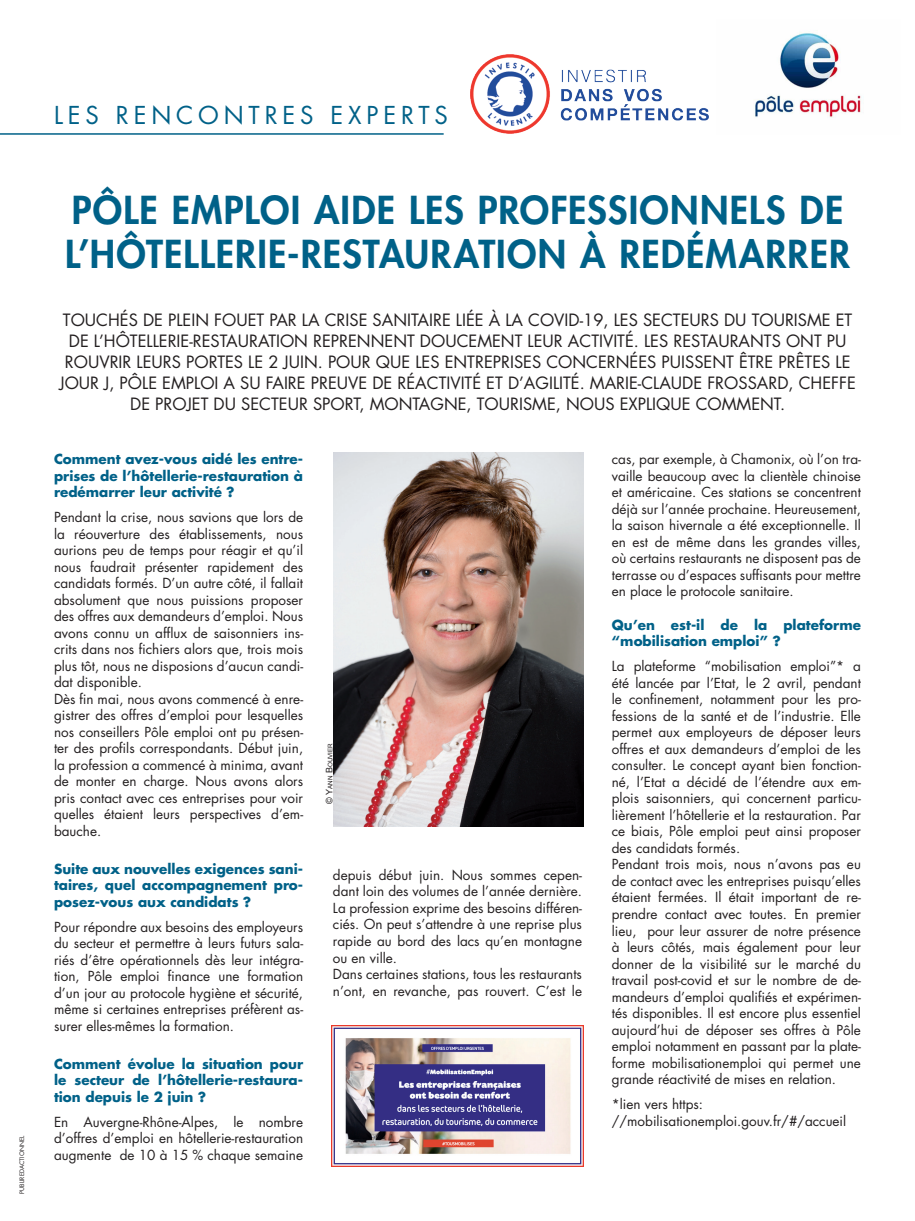
<style>
.page{position:relative;width:915px;height:1221px;background:#fff}
.page>*{position:absolute;margin:0;border:0;box-sizing:border-box;transform-origin:0 0}
.t1{font:800 37.5px/43.5px "Futura Std";letter-spacing:.03em;color:#006188}
.t2{font:24px "Futura Std";letter-spacing:.2em;color:#006188}
.t3{font:16.5px/21px "Futura Std";color:#231f20;text-align:center}
.t4{font:13.5px/16.5px "Futura Std";color:#231f20;text-align:justify}
.t5{font:700 13.5px/16.5px "Futura Std";color:#006188;text-align:justify}
.t6{font:6.3px "Arial";color:#231f20}
.t7{font:6px "Futura Std";color:#231f20}
.s1{font-size:9px}
</style>
<div class="page">
<img style="left:755px;top:32px;width:107px;height:86px">
<hr style="left:0;top:133px;width:443px;height:2px;background:#006188">
<img style="left:334px;top:452px;width:249px;height:375px">
<img style="left:470px;top:54px;width:237px;height:80px">
<img style="left:332px;top:1025px;width:251px;height:141px">
<p class="t7" style="left:18px;top:1193px;width:60px;rotate:-90deg">PUBLIREDACTIONNEL</p>
<p class="t2" style="left:54px;top:100px;width:395px">LES RENCONTRES EXPERTS</p>
<p class="t1" style="left:65px;top:189px;width:786px">PÔLE EMPLOI AIDE LES PROFESSIONNELS DE<br>L’HÔTELLERIE-RESTAURATION À REDÉMARRER</p>
<p class="t3" style="left:59px;top:310px;width:797px">TOUCHÉS DE PLEIN FOUET PAR LA CRISE SANITAIRE LIÉE À LA COVID-19, LES SECTEURS DU TOURISME ET DE L’HÔTELLERIE-RESTAURATION REPRENNENT DOUCEMENT LEUR ACTIVITÉ. LES RESTAURANTS ONT PU ROUVRIR LEURS PORTES LE 2 JUIN. POUR QUE LES ENTREPRISES CONCERNÉES PUISSENT ÊTRE PRÊTES LE JOUR J, PÔLE EMPLOI A SU FAIRE PREUVE DE RÉACTIVITÉ ET D’AGILITÉ. MARIE-CLAUDE FROSSARD, CHEFFE DE PROJET DU SECTEUR SPORT, MONTAGNE, TOURISME, NOUS EXPLIQUE COMMENT.</p>
<p class="t5" style="left:54px;top:450px;width:250px">Comment avez-vous aidé les entre&shy;prises de l’hôtellerie-restauration à redémarrer leur activité ?</p>
<p class="t4" style="left:54px;top:509px;width:250px">Pendant la crise, nous savions que lors de la réouverture des établissements, nous aurions peu de temps pour réagir et qu’il nous faudrait présenter rapidement des candidats formés. D’un autre côté, il fallait absolument que nous puissions proposer des offres aux demandeurs d’emploi. Nous avons connu un afflux de saisonniers ins&shy;crits dans nos fichiers alors que, trois mois plus tôt, nous ne disposions d’aucun candi&shy;dat disponible.</p>
<p class="t4" style="left:54px;top:690px;width:250px">Dès fin mai, nous avons commencé à enre&shy;gistrer des offres d’emploi pour lesquelles nos conseillers Pôle emploi ont pu présen&shy;ter des profils correspondants. Début juin, la profession a commencé à minima, avant de monter en charge. Nous avons alors pris contact avec ces entreprises pour voir quelles étaient leurs perspectives d’em&shy;bauche.</p>
<p class="t5" style="left:54px;top:860px;width:250px">Suite aux nouvelles exigences sani&shy;taires, quel accompagnement pro&shy;posez-vous aux candidats ?</p>
<p class="t4" style="left:54px;top:918px;width:250px">Pour répondre aux besoins des employeurs du secteur et permettre à leurs futurs sala&shy;riés d’être opérationnels dès leur intégra&shy;tion, Pôle emploi finance une formation d’un jour au protocole hygiène et sécurité, même si certaines entreprises préfèrent as&shy;surer elles-mêmes la formation.</p>
<p class="t5" style="left:54px;top:1055px;width:250px">Comment évolue la situation pour le secteur de l’hôtellerie-restaura&shy;tion depuis le 2 juin ?</p>
<p class="t4" style="left:54px;top:1113px;width:250px">En Auvergne-Rhône-Alpes, le nombre d’offres d’emploi en hôtellerie-restauration augmente de 10 à 15 % chaque semaine</p>
<p class="t6" style="left:326px;top:804px;width:62px;rotate:-90deg"><span class="s1">© Y</span>ann <span class="s1">B</span>ouvier</p>
<p class="t4" style="left:333px;top:866px;width:250px">depuis début juin. Nous sommes cepen&shy;dant loin des volumes de l’année dernière.<br>La profession exprime des besoins différen&shy;ciés. On peut s’attendre à une reprise plus rapide au bord des lacs qu’en montagne ou en ville.</p>
<p class="t4" style="left:333px;top:965px;width:250px">Dans certaines stations, tous les restaurants n’ont, en revanche, pas rouvert. C’est le</p>
<p class="t4" style="left:611px;top:451px;width:250px">cas, par exemple, à Chamonix, où l’on tra&shy;vaille beaucoup avec la clientèle chinoise et américaine. Ces stations se concentrent déjà sur l’année prochaine. Heureusement, la saison hivernale a été exceptionnelle. Il en est de même dans les grandes villes, où certains restaurants ne disposent pas de terrasse ou d’espaces suffisants pour mettre en place le protocole sanitaire.</p>
<p class="t5" style="left:611px;top:616px;width:250px">Qu’en est-il de la plateforme “mobilisation emploi” ?</p>
<p class="t4" style="left:611px;top:658px;width:250px">La plateforme “mobilisation emploi”* a été lancée par l’Etat, le 2 avril, pendant le confinement, notamment pour les pro&shy;fessions de la santé et de l’industrie. Elle permet aux employeurs de déposer leurs offres et aux demandeurs d’emploi de les consulter. Le concept ayant bien fonction&shy;né, l’Etat a décidé de l’étendre aux em&shy;plois saisonniers, qui concernent particu&shy;lièrement l’hôtellerie et la restauration. Par ce biais, Pôle emploi peut ainsi proposer des candidats formés.</p>
<p class="t4" style="left:611px;top:856px;width:250px">Pendant trois mois, nous n’avons pas eu de contact avec les entreprises puisqu’elles étaient fermées. Il était important de re&shy;prendre contact avec toutes. En premier lieu, pour leur assurer de notre présence à leurs côtés, mais également pour leur donner de la visibilité sur le marché du travail post-covid et sur le nombre de de&shy;mandeurs d’emploi qualifiés et expérimen&shy;tés disponibles. Il est encore plus essentiel aujourd’hui de déposer ses offres à Pôle emploi notamment en passant par la plate&shy;forme mobilisationemploi qui permet une grande réactivité de mises en relation.</p>
<p class="t4" style="left:611px;top:1095px;width:236px">*lien vers https: //mobilisationemploi.gouv.fr/#/accueil</p>
</div>
